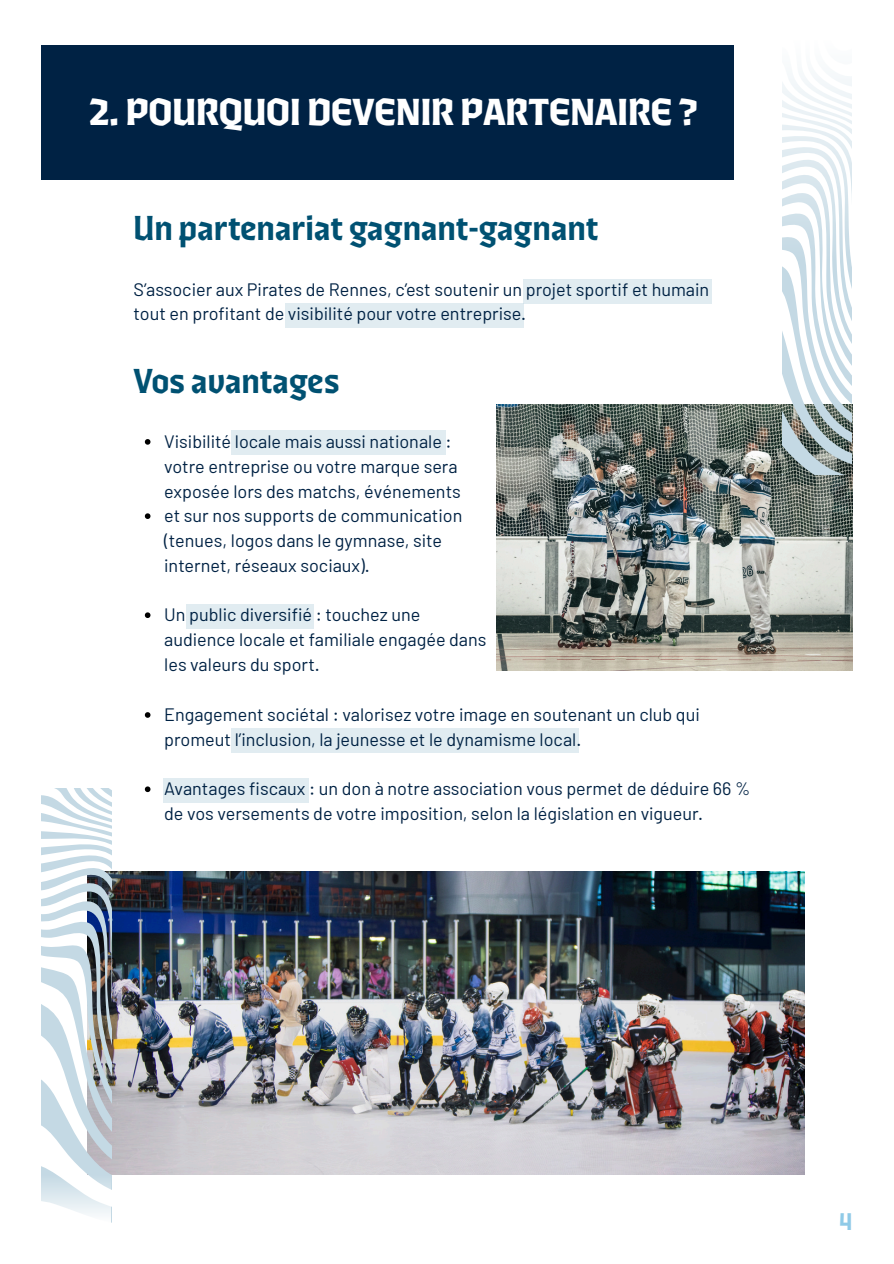
<style>
.page{position:relative;width:894px;height:1264px;background:#fff}
.page>*{position:absolute;margin:0;border:0;box-sizing:border-box;transform-origin:0 0}
.t1{font:600 39px "Ferryman";color:#fff}
.t2{font:500 36px "Ferryman";color:#005172}
.t3{font:600 semi-condensed 24px "Tektur";color:#8fcae7}
.t4{font:18px/24.8px "Barlow";color:#024}
</style>
<div class="page">
<div style="left:41px;top:45px;width:693px;height:134px;background:#024"></div>
<img style="left:496px;top:404px;width:355px;height:266px">
<img style="left:111px;top:871px;width:693px;height:303px">
<svg style="left:42px;top:788px;width:69px;height:386px"></svg>
<svg style="left:41px;top:1174px;width:70px;height:41px"></svg>
<svg style="left:781px;top:261px;width:70px;height:214px"></svg>
<svg style="left:782px;top:76px;width:69px;height:185px"></svg>
<div style="left:523px;top:280px;width:188px;height:24px;background:#e1ecf1"></div>
<div style="left:286px;top:304px;width:237px;height:24px;background:#e1ecf1"></div>
<div style="left:231px;top:430px;width:214px;height:24px;background:#e1ecf1"></div>
<div style="left:186px;top:604px;width:127px;height:24px;background:#e1ecf1"></div>
<div style="left:231px;top:728px;width:347px;height:24px;background:#e1ecf1"></div>
<div style="left:163px;top:778px;width:145px;height:25px;background:#e1ecf1"></div>
<svg style="left:145px;top:439px;width:5px;height:5px"></svg>
<svg style="left:145px;top:513px;width:5px;height:6px"></svg>
<svg style="left:145px;top:612px;width:5px;height:6px"></svg>
<svg style="left:145px;top:712px;width:5px;height:5px"></svg>
<svg style="left:145px;top:786px;width:5px;height:6px"></svg>
<p class="t1" style="left:89px;top:86px;width:610px">2. POURQUOI DEVENIR PARTENAIRE ?</p>
<h1 class="t2" style="left:133px;top:204px;width:466px">Un partenariat gagnant-gagnant</h1>
<h2 class="t4" style="left:133px;top:276px;width:577px">S’associer aux Pirates de Rennes, c’est soutenir un projet sportif et humain</h2>
<p class="t4" style="left:133px;top:301px;width:394px">tout en profitant de visibilité pour votre entreprise.</p>
<p class="t2" style="left:133px;top:357px;width:207px">Vos avantages</p>
<h2 class="t4" style="left:164px;top:428px;width:298px">Visibilité locale mais aussi nationale : votre entreprise ou votre marque sera exposée lors des matchs, événements</h2>
<p class="t4" style="left:164px;top:503px;width:300px">et sur nos supports de communication (tenues, logos dans le gymnase, site internet, réseaux sociaux).</p>
<p class="t4" style="left:164px;top:602px;width:324px">Un public diversifié : touchez une audience locale et familiale engagée dans les valeurs du sport.</p>
<p class="t4" style="left:164px;top:701px;width:537px">Engagement sociétal : valorisez votre image en soutenant un club qui promeut l’inclusion, la jeunesse et le dynamisme local.</p>
<p class="t4" style="left:164px;top:775px;width:587px">Avantages fiscaux : un don à notre association vous permet de déduire 66 % de vos versements de votre imposition, selon la législation en vigueur.</p>
<p class="t3" style="left:839px;top:1206px;width:14px">4</p>
</div>
